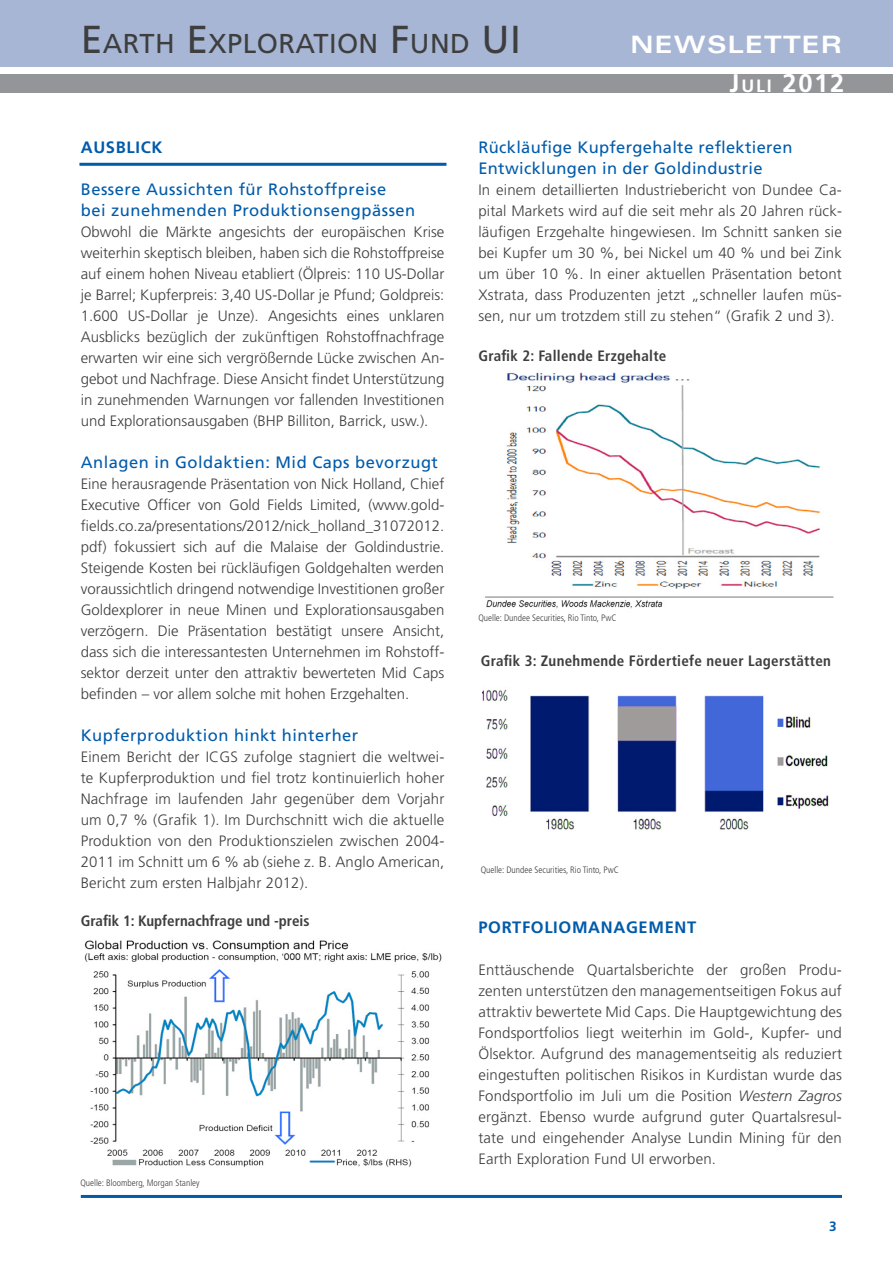
<style>
.page{position:relative;width:893px;height:1263px;background:#fff}
.page>*{position:absolute;margin:0;border:0;box-sizing:border-box;transform-origin:0 0}
.t1{font:27.3px "Frutiger LT";letter-spacing:.015em;color:#3e3e3f}
.t2{font:700 25.5px "Frutiger LT";color:#fff}
.t3{font:700 expanded 24px "Univers";letter-spacing:.05em;color:#fff}
.t4{font:16.5px "Frutiger LT";letter-spacing:.03em;color:#015bab}
.t5{font:700 16.5px "Frutiger LT";letter-spacing:.04em;color:#015bab}
.t6{font:300 15px/21px "Frutiger LT";letter-spacing:.01em;color:#3e3e3f;text-align:justify}
.t7{font:700 condensed 15px "Frutiger LT";letter-spacing:.02em;color:#3e3e3f}
.t8{font:700 condensed 15px "Frutiger LT";color:#3e3e3f}
.t9{font:700 13.5px "Frutiger LT";color:#015bab}
.t10{font:300 condensed 9.3px "Frutiger LT";color:#3e3e3f}
.s1{font-size:39px}
.s2{font-size:17.85px}
.s3{font-style:italic}
</style>
<div class="page">
<div style="left:0;top:0;width:893px;height:67px;background:#a7b6d4"></div>
<div style="left:0;top:74px;width:893px;height:19px;background:#939598"></div>
<hr style="left:81px;top:1195px;width:761px;height:3px;background:#015bab">
<hr style="left:79px;top:163px;width:367px;height:3px;background:#015bab">
<img style="left:84px;top:940px;width:358px;height:227px">
<img style="left:485px;top:372px;width:349px;height:237px">
<img style="left:482px;top:689px;width:347px;height:141px">
<p class="t1" style="left:81px;top:27px;width:418px"><span class="s1">E</span>ARTH <span class="s1">E</span>XPLORATION <span class="s1">F</span>UND <span class="s1">UI</span></p>
<p class="t3" style="left:631px;top:31px;width:213px">NEWSLETTER</p>
<p class="t5" style="left:81px;top:137px;width:83px">AUSBLICK</p>
<p class="t4" style="left:81px;top:179px;width:307px">Bessere Aussichten für Rohstoffpreise</p>
<p class="t4" style="left:81px;top:200px;width:336px">bei zunehmenden Produktionsengpässen</p>
<p class="t6" style="left:81px;top:221px;width:365px">Obwohl die Märkte angesichts der europäischen Krise weiterhin skeptisch bleiben, haben sich die Rohstoffpreise auf einem hohen Niveau etabliert (Ölpreis: 110 US-Dollar je Barrel; Kupferpreis: 3,40 US-Dollar je Pfund; Goldpreis:<br>1.600 US-Dollar je Unze). Angesichts eines unklaren Ausblicks bezüglich der zukünftigen Rohstoffnachfrage erwarten wir eine sich vergrößernde Lücke zwischen An&shy;gebot und Nachfrage. Diese Ansicht findet Unterstützung in zunehmenden Warnungen vor fallenden Investitionen und Explorationsausgaben (BHP Billiton, Barrick, usw.).</p>
<p class="t4" style="left:81px;top:452px;width:359px">Anlagen in Goldaktien: Mid Caps bevorzugt</p>
<p class="t6" style="left:81px;top:473px;width:365px">Eine herausragende Präsentation von Nick Holland, Chief Executive Officer von Gold Fields Limited, (www.gold&shy;fields.co.za/presentations/2012/nick_holland_31072012. pdf) fokussiert sich auf die Malaise der Goldindustrie.<br>Steigende Kosten bei rückläufigen Goldgehalten werden voraussichtlich dringend notwendige Investitionen großer Goldexplorer in neue Minen und Explorationsausgaben verzögern. Die Präsentation bestätigt unsere Ansicht, dass sich die interessantesten Unternehmen im Rohstoff&shy;sektor derzeit unter den attraktiv bewerteten Mid Caps befinden – vor allem solche mit hohen Erzgehalten.</p>
<p class="t4" style="left:81px;top:725px;width:279px">Kupferproduktion hinkt hinterher</p>
<p class="t6" style="left:81px;top:746px;width:365px">Einem Bericht der ICGS zufolge stagniert die weltwei&shy;te Kupferproduktion und fiel trotz kontinuierlich hoher Nachfrage im laufenden Jahr gegenüber dem Vorjahr um 0,7 % (Grafik 1). Im Durchschnitt wich die aktuelle Produktion von den Produktionszielen zwischen 2004- 2011 im Schnitt um 6 % ab (siehe z. B. Anglo American, Bericht zum ersten Halbjahr 2012).</p>
<p class="t8" style="left:81px;top:912px;width:230px">Grafik 1: Kupfernachfrage und -preis</p>
<p class="t10" style="left:80px;top:1177px;width:121px">Quelle: Bloomberg, Morgan Stanley</p>
<p class="t2" style="left:730px;top:69px;width:116px">J<span class="s2">uli</span> 2012</p>
<p class="t4" style="left:478px;top:137px;width:316px">Rückläufige Kupfergehalte reflektieren</p>
<p class="t4" style="left:478px;top:158px;width:286px">Entwicklungen in der Goldindustrie</p>
<p class="t6" style="left:478px;top:179px;width:365px">In einem detaillierten Industriebericht von Dundee Ca&shy;pital Markets wird auf die seit mehr als 20 Jahren rück&shy;läufigen Erzgehalte hingewiesen. Im Schnitt sanken sie bei Kupfer um 30 %, bei Nickel um 40 % und bei Zink um über 10 %. In einer aktuellen Präsentation betont Xstrata, dass Produzenten jetzt „schneller laufen müs&shy;sen, nur um trotzdem still zu stehen“ (Grafik 2 und 3).</p>
<p class="t7" style="left:478px;top:347px;width:190px">Grafik 2: Fallende Erzgehalte</p>
<p class="t10" style="left:478px;top:612px;width:139px">Quelle: Dundee Securities, Rio Tinto, PwC</p>
<p class="t7" style="left:481px;top:652px;width:352px">Grafik 3: Zunehmende Fördertiefe neuer Lagerstätten</p>
<p class="t10" style="left:481px;top:864px;width:139px">Quelle: Dundee Securities, Rio Tinto, PwC</p>
<p class="t5" style="left:478px;top:917px;width:219px">PORTFOLIOMANAGEMENT</p>
<p class="t6" style="left:478px;top:959px;width:365px">Enttäuschende Quartalsberichte der großen Produ&shy;zenten unterstützen den managementseitigen Fokus auf attraktiv bewertete Mid Caps. Die Hauptgewichtung des Fondsportfolios liegt weiterhin im Gold-, Kupfer- und Ölsektor. Aufgrund des managementseitig als reduziert eingestuften politischen Risikos in Kurdistan wurde das Fondsportfolio im Juli um die Position <span class="s3">Western Zagros </span>ergänzt. Ebenso wurde aufgrund guter Quartalsresul&shy;tate und eingehender Analyse Lundin Mining für den Earth Exploration Fund UI erworben.</p>
<p class="t9" style="left:829px;top:1218px;width:9px">3</p>
</div>
